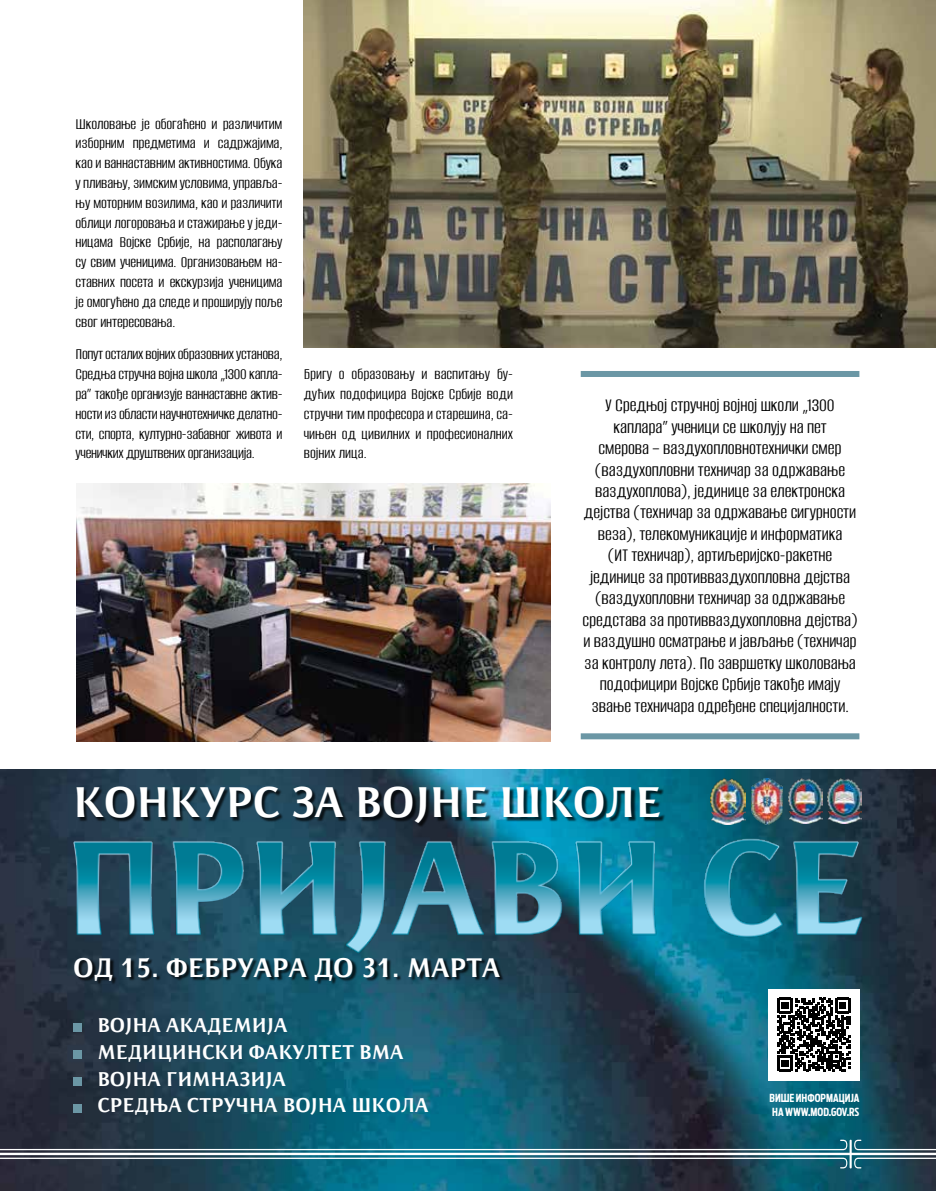
<style>
.page{position:relative;width:936px;height:1191px;background:#fff}
.page>*{position:absolute;margin:0;border:0;box-sizing:border-box;transform-origin:0 0}
.t1{font:700 44.25px "Resavska BG Sans";color:#fff}
.t2{font:700 27.75px "Resavska BG Sans";color:#fff}
.t3{font:700 20.55px/26.8px "Resavska BG Sans";color:#fff}
.t4{font:100 19.5px/21.5px "Alumni Sans";letter-spacing:-.005em;color:#000;text-align:center}
.t5{font:100 16.5px/19.8px "Alumni Sans";letter-spacing:-.01em;color:#000;text-align:justify}
.t6{font:700 11.1px/13.4px "Ford Antenna Extra Cond";color:#fff}
</style>
<div class="page">
<img style="left:0;top:770px;width:935px;height:421px">
<div style="left:73px;top:1023px;width:9px;height:8px;background:#6b97a5"></div>
<div style="left:73px;top:1050px;width:9px;height:8px;background:#6b97a5"></div>
<div style="left:73px;top:1076px;width:9px;height:9px;background:#6b97a5"></div>
<div style="left:73px;top:1103px;width:9px;height:9px;background:#6b97a5"></div>
<div style="left:78px;top:788px;width:587px;height:40px;background:#000;opacity:.75"></div>
<div style="left:75px;top:958px;width:429px;height:27px;background:#000;opacity:.75"></div>
<img style="left:61px;top:821px;width:809px;height:145px">
<svg style="left:0;top:1139px;width:935px;height:29px;background:#3e6b7b"></svg>
<div style="left:768px;top:989px;width:91px;height:91px;background:#fff"></div>
<svg style="left:777px;top:997px;width:73px;height:74px"></svg>
<img style="left:304px;top:0;width:631px;height:348px">
<img style="left:77px;top:483px;width:473px;height:258px">
<div style="left:580px;top:371px;width:279px;height:6px;background:#6b97a5"></div>
<div style="left:580px;top:733px;width:279px;height:6px;background:#6b97a5"></div>
<img style="left:710px;top:778px;width:35px;height:46px">
<img style="left:788px;top:778px;width:34px;height:46px">
<img style="left:827px;top:778px;width:34px;height:46px">
<img style="left:751px;top:778px;width:31px;height:46px">
<p class="t5" style="left:76px;top:114px;width:208px">Школовање је обогаћено и различитим изборним предметима и садржајима, као и ваннаставним активностима. Обука у пливању, зимским условима, управља&shy;њу моторним возилима, као и различити облици логоровања и стажирање у једи&shy;ницама Војске Србије, на располагању су свим ученицима. Организовањем на&shy;ставних посета и екскурзија ученицима је омогућено да следе и проширују поље свог интересовања.</p>
<p class="t5" style="left:76px;top:345px;width:208px">Попут осталих војних образовних установа, Средња стручна војна школа „1300 капла&shy;ра” такође организује ваннаставне актив&shy;ности из области научнотехничке делатно&shy;сти, спорта, културно-забавног живота и ученичких друштвених организација.</p>
<p class="t5" style="left:304px;top:365px;width:211px">Бригу о образовању и васпитању бу&shy;дућих подофицира Војске Србије води стручни тим професора и старешина, са&shy;чињен од цивилних и професионалних војних лица.</p>
<p class="t4" style="left:582px;top:395px;width:276px">У Средњој стручној војној школи „1300 каплара” ученици се школују на пет<br>смерова – ваздухопловнотехнички смер (ваздухопловни техничар за одржавање ваздухоплова), јединице за електронска дејства (техничар за одржавање сигурности веза), телекомуникације и информатика<br>(ИТ техничар), артиљеријско-ракетне јединице за противваздухопловна дејства (ваздухопловни техничар за одржавање средстава за противваздухопловна дејства) и ваздушно осматрање и јављање (техничар за контролу лета). По завршетку школовања подофицири Војске Србије такође имају звање техничара одређене специјалности.</p>
<h1 class="t1" style="left:73px;top:777px;width:589px">КОНКУРС ЗА ВОЈНЕ ШКОЛЕ</h1>
<h2 class="t2" style="left:73px;top:951px;width:428px">ОД 15. ФЕБРУАРА ДО 31. МАРТА</h2>
<p class="t3" style="left:97px;top:1011px;width:332px">ВОЈНА АКАДЕМИЈА<br>МЕДИЦИНСКИ ФАКУЛТЕТ ВМА<br>ВОЈНА ГИМНАЗИЈА<br>СРЕДЊА СТРУЧНА ВОЈНА ШКОЛА</p>
<p class="t6" style="left:769px;top:1090px;width:91px">ВИШЕ ИНФОРМАЦИЈА<br>НА WWW.MOD.GOV.RS</p>
</div>
